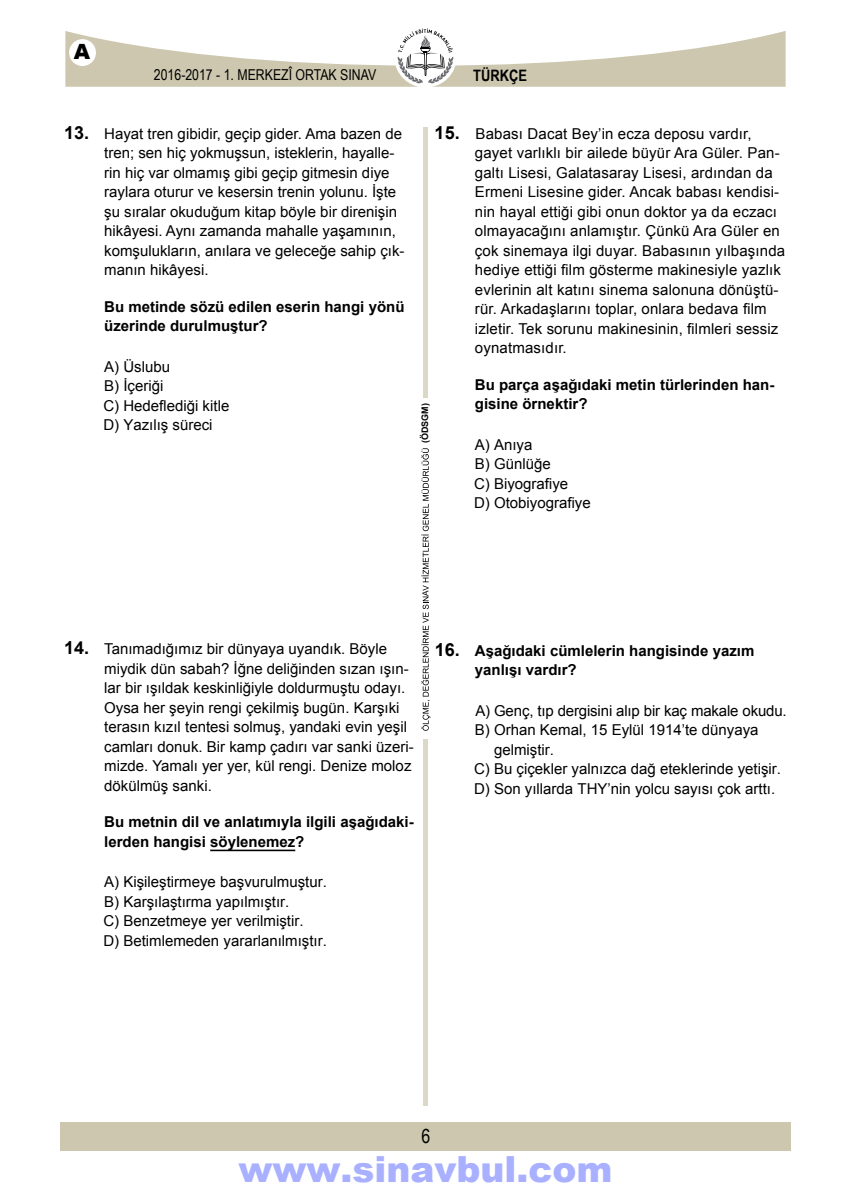
<style>
.page{position:relative;width:851px;height:1191px;background:#fff}
.page>*{position:absolute;margin:0;border:0;box-sizing:border-box;transform-origin:0 0}
.t1{font:900 36px "Arial";color:#a8b0ff}
.t2{font:900 21px "Arial";color:#000}
.t3{font:19.5px "Arial Narrow";color:#000}
.t4{font:700 15.75px "Arial Narrow";color:#000}
.t5{font:15px/19.5px "Arial";color:#000}
.t6{font:700 15px/19.5px "Arial";color:#000}
.t7{font:15px "Arial Narrow";color:#000}
.t8{font:700 9px "Arial";color:#000}
.t9{font:8.25px "Arial";color:#000}
.s1{font-weight:700;font-size:18px}
.s2{font-size:18px}
</style>
<div class="page">
<div style="left:60px;top:1122px;width:730px;height:28px;background:#ccc7ae"></div>
<div style="left:423px;top:128px;width:5px;height:978px;background:#dbd8c6"></div>
<div style="left:418px;top:398px;width:15px;height:340px;background:#fff"></div>
<svg style="left:421px;top:596px;width:9px;height:134px"></svg>
<svg style="left:421px;top:448px;width:7px;height:142px"></svg>
<svg style="left:65px;top:28px;width:720px;height:59px"></svg>
<hr style="left:210px;top:849px;width:85px;height:2px;background:#000">
<h2 class="t2" style="left:74px;top:36px;width:18px">A</h2>
<p class="t7" style="left:154px;top:64px;width:224px">2016-2017 - 1. MERKEZÎ ORTAK SINAV</p>
<p class="t4" style="left:473px;top:63px;width:55px">TÜRKÇE</p>
<p class="t5" style="left:104px;top:124px;width:302px;text-indent:-40px"><span class="s1">13.</span> Hayat tren gibidir, geçip gider. Ama bazen de tren; sen hiç yokmuşsun, isteklerin, hayalle&shy;rin hiç var olmamış gibi geçip gitmesin diye raylara oturur ve kesersin trenin yolunu. İşte şu sıralar okuduğum kitap böyle bir direnişin hikâyesi. Aynı zamanda mahalle yaşamının, komşulukların, anılara ve geleceğe sahip çık&shy;manın hikâyesi.</p>
<p class="t6" style="left:104px;top:297px;width:302px">Bu metinde sözü edilen eserin hangi yönü üzerinde durulmuştur?</p>
<p class="t5" style="left:103px;top:357px;width:127px">A) Üslubu<br>B) İçeriği<br>C) Hedeflediği kitle<br>D) Yazılış süreci</p>
<p class="t5" style="left:475px;top:124px;width:312px;text-indent:-40px"><span class="s1">15.</span> Babası Dacat Bey’in ecza deposu vardır, gayet varlıklı bir ailede büyür Ara Güler. Pan&shy;galtı Lisesi, Galatasaray Lisesi, ardından da Ermeni Lisesine gider. Ancak babası kendisi&shy;nin hayal ettiği gibi onun doktor ya da eczacı olmayacağını anlamıştır. Çünkü Ara Güler en çok sinemaya ilgi duyar. Babasının yılbaşında hediye ettiği film gösterme makinesiyle yazlık evlerinin alt katını sinema salonuna dönüştü&shy;rür. Arkadaşlarını toplar, onlara bedava film izletir. Tek sorunu makinesinin, filmleri sessiz oynatmasıdır.</p>
<p class="t6" style="left:475px;top:375px;width:301px">Bu parça aşağıdaki metin türlerinden han&shy;gisine örnektir?</p>
<p class="t5" style="left:474px;top:435px;width:118px">A) Anıya<br>B) Günlüğe<br>C) Biyografiye<br>D) Otobiyografiye</p>
<p class="t8" style="left:419px;top:443px;width:41px;rotate:-90deg">(ÖDSGM)</p>
<p class="t9" style="left:420px;top:596px;width:7px;rotate:-90deg">A</p>
<p class="t5" style="left:104px;top:639px;width:311px;text-indent:-40px"><span class="s1">14.</span> Tanımadığımız bir dünyaya uyandık. Böyle miydik dün sabah? İğne deliğinden sızan ışın&shy;lar bir ışıldak keskinliğiyle doldurmuştu odayı.<br>Oysa her şeyin rengi çekilmiş bugün. Karşıki terasın kızıl tentesi solmuş, yandaki evin yeşil camları donuk. Bir kamp çadırı var sanki üzeri&shy;mizde. Yamalı yer yer, kül rengi. Denize moloz dökülmüş sanki.</p>
<p class="t6" style="left:104px;top:812px;width:311px">Bu metnin dil ve anlatımıyla ilgili aşağıdaki&shy;lerden hangisi söylenemez?</p>
<p class="t5" style="left:103px;top:872px;width:225px">A) Kişileştirmeye başvurulmuştur.<br>B) Karşılaştırma yapılmıştır.<br>C) Benzetmeye yer verilmiştir.<br>D) Betimlemeden yararlanılmıştır.</p>
<p class="t6" style="left:475px;top:641px;width:281px;text-indent:-40px"><span class="s2">16.</span> Aşağıdaki cümlelerin hangisinde yazım yanlışı vardır?</p>
<p class="t5" style="left:475px;top:701px;width:313px">A) Genç, tıp dergisini alıp bir kaç makale okudu.</p>
<p class="t5" style="left:475px;top:720px;width:285px">B) Orhan Kemal, 15 Eylül 1914’te dünyaya</p>
<p class="t5" style="left:494px;top:740px;width:61px">gelmiştir.</p>
<p class="t5" style="left:474px;top:759px;width:308px">C) Bu çiçekler yalnızca dağ eteklerinde yetişir.</p>
<p class="t5" style="left:474px;top:779px;width:302px">D) Son yıllarda THY’nin yolcu sayısı çok arttı.</p>
<h3 class="t3" style="left:421px;top:1122px;width:10px">6</h3>
<h1 class="t1" style="left:238px;top:1142px;width:375px">www.sinavbul.com</h1>
</div>
